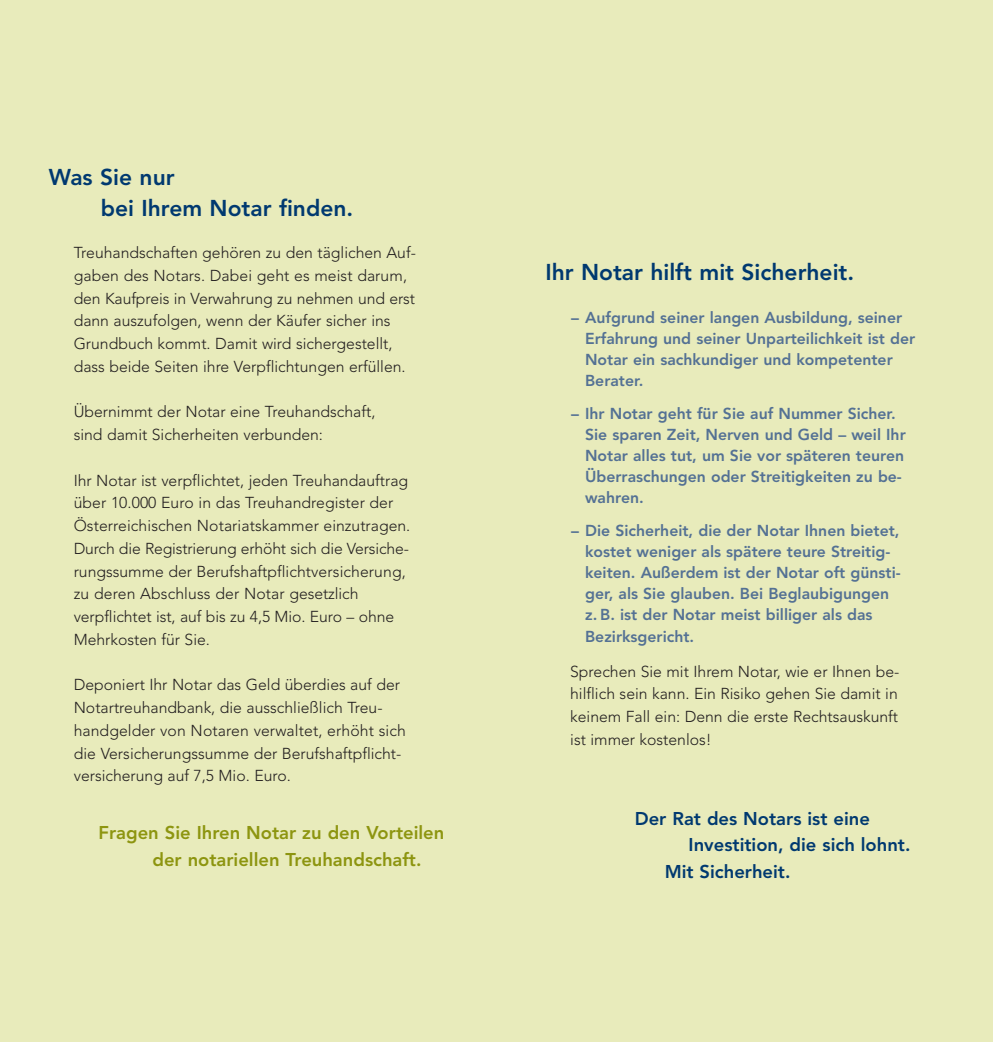
<style>
.page{position:relative;width:993px;height:1042px;background:#fff}
.page>*{position:absolute;margin:0;border:0;box-sizing:border-box;transform-origin:0 0}
.t1{font:800 22.75px/31.5px "Avenir";color:#003970}
.t2{font:800 18.38px/26.2px "Avenir";color:#8d9510}
.t3{font:800 18.38px "Avenir";color:#003970}
.t4{font:300 15.75px/22.8px "Avenir";color:#231f20}
.t5{font:800 15.75px/21px "Avenir";color:#547194;scale:2 1}
</style>
<div class="page">
<div style="left:0;top:0;width:991px;height:1042px;background:#e8ebbb"></div>
<h1 class="t1" style="left:101px;top:163px;width:254px;text-indent:-52px">Was Sie nur<br>bei Ihrem Notar finden.</h1>
<p class="t4" style="left:74px;top:242px;width:343px">Treuhandschaften gehören zu den täglichen Auf&shy;gaben des Notars. Dabei geht es meist darum, den Kaufpreis in Verwahrung zu nehmen und erst dann auszufolgen, wenn der Käufer sicher ins Grundbuch kommt. Damit wird sichergestellt, dass beide Seiten ihre Verpflichtungen erfüllen.</p>
<p class="t4" style="left:74px;top:402px;width:303px">Übernimmt der Notar eine Treuhandschaft, sind damit Sicherheiten verbunden:</p>
<p class="t4" style="left:74px;top:470px;width:338px">Ihr Notar ist verpflichtet, jeden Treuhandauftrag über 10.000 Euro in das Treuhandregister der Österreichischen Notariatskammer einzutragen.<br>Durch die Registrierung erhöht sich die Versiche&shy;rungssumme der Berufshaftpflichtversicherung, zu deren Abschluss der Notar gesetzlich verpflichtet ist, auf bis zu 4,5 Mio. Euro – ohne Mehrkosten für Sie.</p>
<p class="t4" style="left:74px;top:675px;width:333px">Deponiert Ihr Notar das Geld überdies auf der Notartreuhandbank, die ausschließlich Treu&shy;handgelder von Notaren verwaltet, erhöht sich die Versicherungssumme der Berufshaftpflicht&shy;versicherung auf 7,5 Mio. Euro.</p>
<p class="t2" style="left:152px;top:821px;width:293px;text-indent:-54px">Fragen Sie Ihren Notar zu den Vorteilen der notariellen Treuhandschaft.</p>
<h1 class="t1" style="left:545px;top:259px;width:310px">Ihr Notar hilft mit Sicherheit.</h1>
<p class="t5" style="left:585px;top:308px;width:166px;text-indent:-15px">- Aufgrund seiner langen Ausbildung, seiner Erfahrung und seiner Unparteilichkeit ist der Notar ein sachkundiger und kompetenter Berater.</p>
<p class="t5" style="left:585px;top:404px;width:162px;text-indent:-15px">- Ihr Notar geht für Sie auf Nummer Sicher.<br>Sie sparen Zeit, Nerven und Geld – weil Ihr Notar alles tut, um Sie vor späteren teuren Überraschungen oder Streitigkeiten zu be&shy;wahren.</p>
<p class="t5" style="left:585px;top:522px;width:159px;text-indent:-15px">- Die Sicherheit, die der Notar Ihnen bietet, kostet weniger als spätere teure Streitig&shy;keiten. Außerdem ist der Notar oft günsti&shy;ger, als Sie glauben. Bei Beglaubigungen z. B. ist der Notar meist billiger als das Bezirksgericht.</p>
<p class="t4" style="left:570px;top:661px;width:330px;text-align:justify">Sprechen Sie mit Ihrem Notar, wie er Ihnen be&shy;hilflich sein kann. Ein Risiko gehen Sie damit in keinem Fall ein: Denn die erste Rechtsauskunft ist immer kostenlos!</p>
<p class="t3" style="left:634px;top:811px;width:237px">Der Rat des Notars ist eine</p>
<p class="t3" style="left:688px;top:837px;width:223px">Investition, die sich lohnt.</p>
<p class="t3" style="left:664px;top:863px;width:127px">Mit Sicherheit.</p>
</div>
